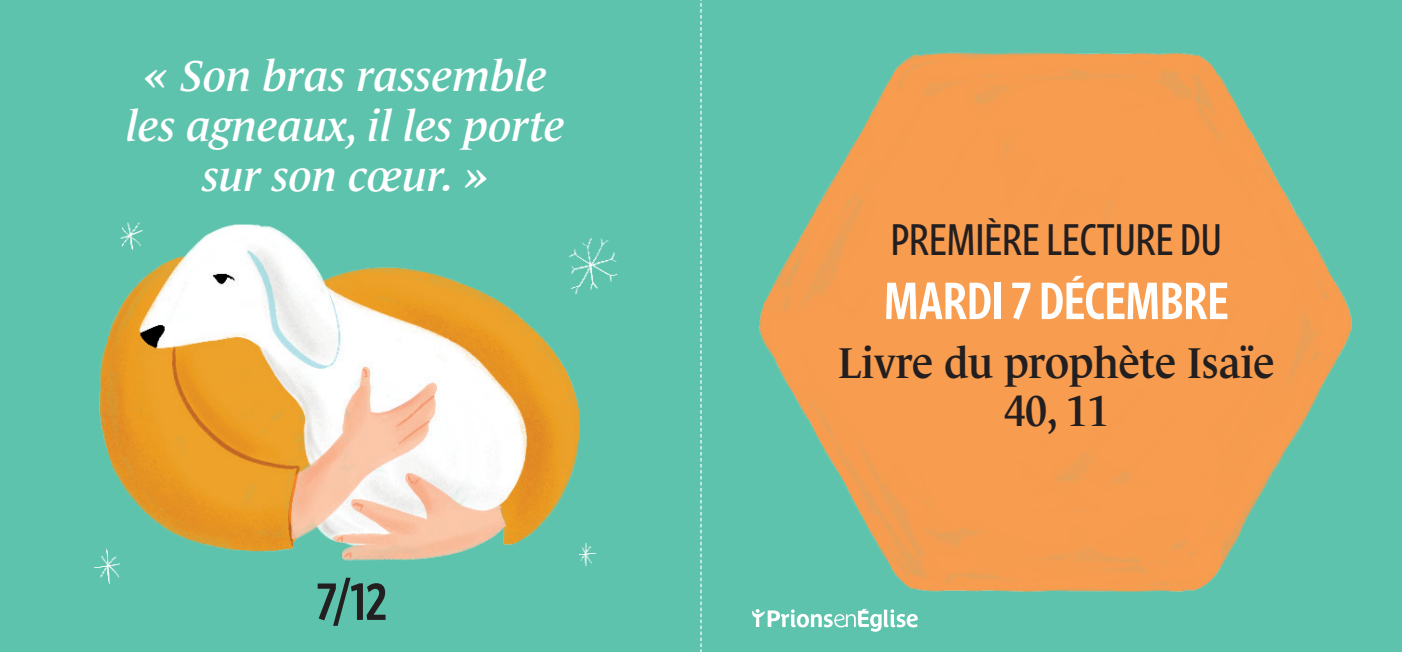
<style>
.page{position:relative;width:1402px;height:652px;background:#fff}
.page>*{position:absolute;margin:0;border:0;box-sizing:border-box;transform-origin:0 0}
.t1{font:52px "Retina Condensed Med";color:#fff}
.t2{font:52px "Retina Condensed Med";color:#231f20}
.t3{font:italic 600 44px/50px "Le Monde Journal Std";color:#fff;text-align:center}
.t4{font:600 44px/48px "Le Monde Journal Std";color:#231f20;text-align:center;scale:.95 1}
.t5{font:condensed 44px "Retina";color:#231f20}
</style>
<div class="page">
<img style="left:701px;top:0;width:700px;height:652px">
<div style="left:0;top:0;width:701px;height:652px;background:#5dc3ad"></div>
<img style="left:94px;top:222px;width:524px;height:362px">
<svg style="left:751px;top:609px;width:167px;height:23px"></svg>
<svg style="left:700px;top:0;width:1px;height:652px"></svg>
<p class="t3" style="left:127px;top:51px;width:440px">« Son bras rassemble les agneaux, il les porte sur son cœur. »</p>
<p class="t2" style="left:316px;top:569px;width:72px">7/12</p>
<p class="t5" style="left:891px;top:213px;width:333px">PREMIÈRE LECTURE DU</p>
<p class="t1" style="left:884px;top:269px;width:346px">MARDI 7 DÉCEMBRE</p>
<p class="t4" style="left:838px;top:339px;width:461px">Livre du prophète Isaïe<br>40, 11</p>
</div>
